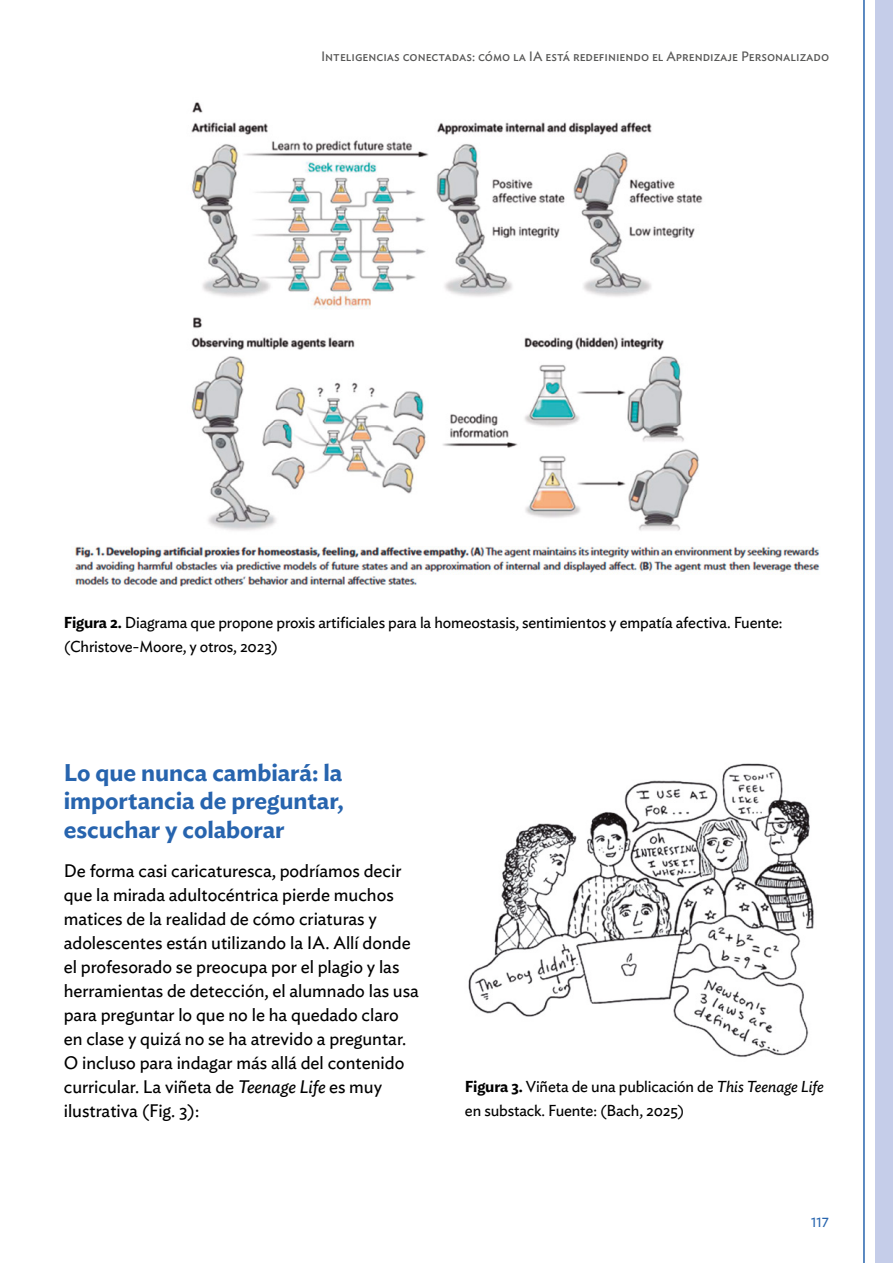
<style>
.page{position:relative;width:893px;height:1263px;background:#fff}
.page>*{position:absolute;margin:0;border:0;box-sizing:border-box;transform-origin:0 0}
.t1{font:600 24px/28.8px "Ideal Sans";letter-spacing:-.005em;color:#2764ae;text-align:justify}
.t2{font:18px/24px "Ideal Sans";color:#000}
.t3{font:15.75px/24px "Ideal Sans";letter-spacing:-.01em;color:#000}
.t4{font:13.5px "Ideal Sans";color:#575756}
.t5{font:13.5px "Ideal Sans";color:#2764ae}
.s1{font-weight:600}
.s2{font-style:italic}
</style>
<div class="page">
<div style="left:876px;top:0;width:17px;height:1263px;background:#c5cde9"></div>
<hr style="left:863px;top:0;width:2px;height:1263px;background:#2764ae">
<img style="left:75px;top:102px;width:745px;height:485px">
<img style="left:468px;top:763px;width:346px;height:294px">
<p class="t4" style="left:321px;top:46px;width:510px">Inteligencias conectadas: cómo la IA está redefiniendo el Aprendizaje Personalizado</p>
<p class="t3" style="left:64px;top:610px;width:720px"><span class="s1">Figura 2.</span> Diagrama que propone proxis artificiales para la homeostasis, sentimientos y empatía afectiva. Fuente: (Christove-Moore, y otros, 2023)</p>
<h1 class="t1" style="left:64px;top:756px;width:281px">Lo que nunca cambiará: la importancia de preguntar, escuchar y colaborar</h1>
<p class="t2" style="left:64px;top:857px;width:357px">De forma casi caricaturesca, podríamos decir que la mirada adultocéntrica pierde muchos matices de la realidad de cómo criaturas y adolescentes están utilizando la IA. Allí donde el profesorado se preocupa por el plagio y las herramientas de detección, el alumnado las usa para preguntar lo que no le ha quedado claro en clase y quizá no se ha atrevido a preguntar.<br>O incluso para indagar más allá del contenido curricular. La viñeta de <span class="s2">Teenage Life</span> es muy ilustrativa (Fig. 3):</p>
<p class="t3" style="left:465px;top:1073px;width:360px"><span class="s1">Figura 3.</span> Viñeta de una publicación de <span class="s2">This Teenage Life </span>en substack. Fuente: (Bach, 2025)</p>
<p class="t5" style="left:811px;top:1212px;width:20px">117</p>
</div>
